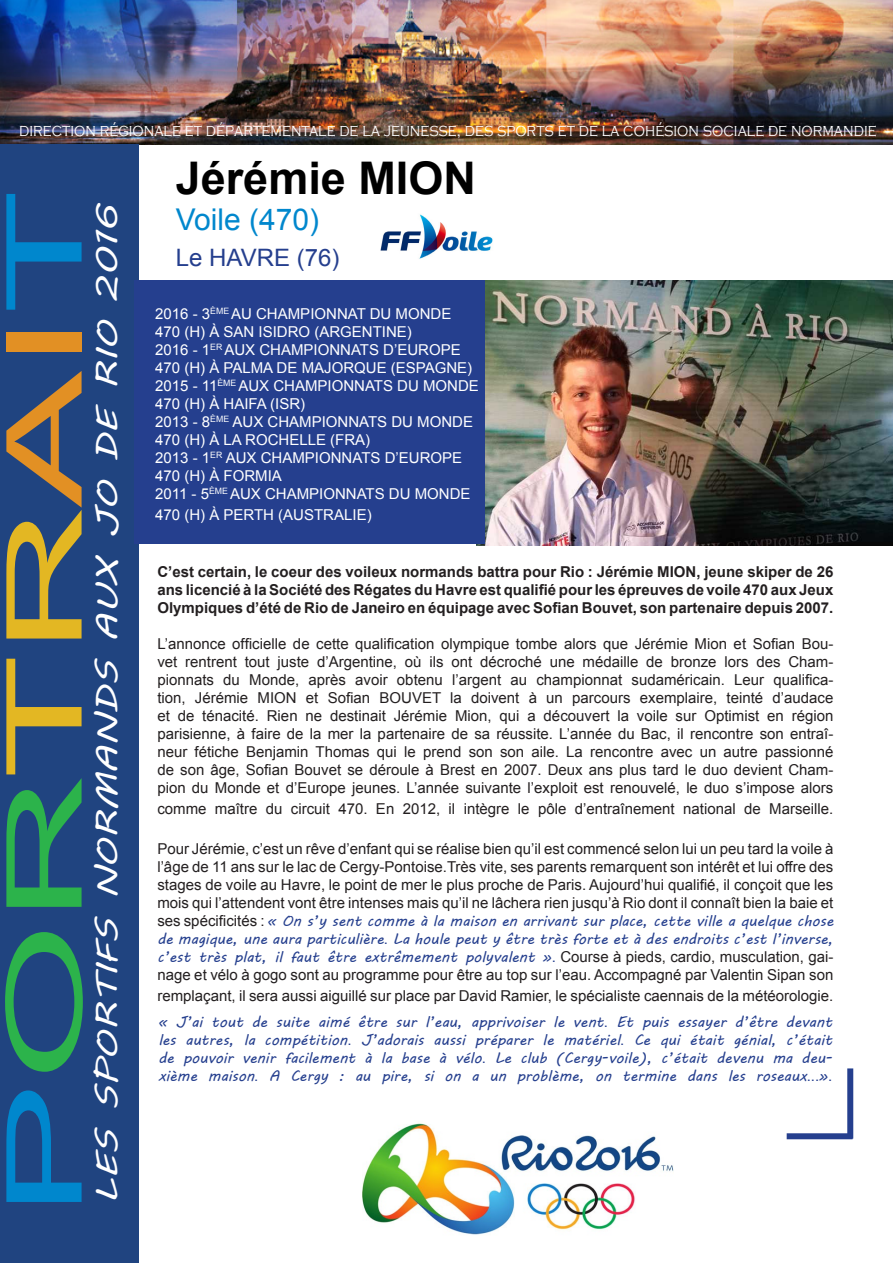
<style>
.page{position:relative;width:893px;height:1263px;background:#fff}
.page>*{position:absolute;margin:0;border:0;box-sizing:border-box;transform-origin:0 0}
.t1{font:105px "Arial";color:#0087cd;scale:1.94 1}
.t2{font:700 45px "Arial";color:#000}
.t3{font:30px "MV Boli";letter-spacing:.09em;color:#fff;scale:1.34 1}
.t4{font:30px "Arial";color:#0087cd}
.t5{font:24px "Arial";color:#253f8e}
.t6{font:300 18.3px "Copperplate Gothic";color:#fff;scale:.82 1}
.t7{font:15px/18px "Arial";color:#231f20;text-align:justify}
.t8{font:15px/18px "MV Boli";color:#253f8e;text-align:justify}
.t9{font:15px/18px "Arial";color:#fff}
.t10{font:700 15px/18px "Arial";color:#231f20;text-align:justify}
.s1{color:#2cb34b}
.s2{color:#e3b723}
.s3{color:#e29024}
.s4{font-family:"Arial";color:#231f20}
.s5{font-family:"Arial"}
</style>
<div class="page">
<img style="left:0;top:0;width:893px;height:145px">
<img style="left:362px;top:1123px;width:312px;height:112px">
<img style="left:476px;top:281px;width:417px;height:264px">
<div style="left:155px;top:281px;width:330px;height:263px;background:#253f8e"></div>
<div style="left:0;top:145px;width:138px;height:1118px;background:#204480"></div>
<div style="left:135px;top:281px;width:20px;height:263px;background:#253f8e"></div>
<div style="left:847px;top:1068px;width:6px;height:70px;background:#253f8e"></div>
<div style="left:787px;top:1133px;width:66px;height:6px;background:#253f8e"></div>
<img style="left:380px;top:214px;width:113px;height:45px">
<p class="t6" style="left:19px;top:120px;width:1047px">direction régionale et départementale de la jeunesse, des sports et de la cohésion sociale de normandie</p>
<h2 class="t2" style="left:176px;top:149px;width:302px">Jérémie MION</h2>
<h3 class="t4" style="left:176px;top:200px;width:145px">Voile (470)</h3>
<h3 class="t5" style="left:176px;top:242px;width:165px">Le HAVRE (76)</h3>
<h1 class="t1" style="left:-24px;top:1218px;width:531px;rotate:-90deg">P<span class="s1">OR</span><span class="s2">tr</span><span class="s3">Ai</span>T</h1>
<h3 class="t3" style="left:87px;top:1203px;width:748px;rotate:-90deg">LEs sportifs norma nds a ux JO de rio 2016</h3>
<p class="t9" style="left:155px;top:305px;width:123px">2016 - 3<sup>ème</sup> au Championnat</p>
<p class="t9" style="left:370px;top:305px;width:38px">du monde</p>
<p class="t9" style="left:155px;top:323px;width:118px">470 (H) à San Isidro</p>
<p class="t9" style="left:314px;top:323px;width:48px">(ARGentine</p>
<p class="t9" style="left:407px;top:323px;width:6px">)</p>
<p class="t9" style="left:155px;top:341px;width:126px">2016 - 1<sup>er</sup> aux Championnats</p>
<p class="t9" style="left:383px;top:341px;width:36px">d’Europe</p>
<p class="t9" style="left:155px;top:359px;width:89px">470 (H) à Palma</p>
<p class="t9" style="left:277px;top:359px;width:49px">de Major</p>
<p class="t9" style="left:354px;top:359px;width:82px">que (ESPagne</p>
<p class="t9" style="left:467px;top:359px;width:6px">)</p>
<p class="t9" style="left:155px;top:377px;width:140px">2015 - 11<sup>ème</sup> aux Championnats</p>
<p class="t9" style="left:397px;top:377px;width:38px">du monde</p>
<p class="t9" style="left:155px;top:395px;width:152px">470 (H) à Hai fa (ISR)<br>2013 - 8<sup>ème</sup> aux Championnats</p>
<p class="t9" style="left:391px;top:413px;width:38px">du monde</p>
<p class="t9" style="left:155px;top:431px;width:112px">470 (H) à La Rochelle</p>
<p class="t9" style="left:330px;top:431px;width:41px">(FRA)</p>
<p class="t9" style="left:155px;top:449px;width:128px">2013 - 1<sup>er</sup> aux Championnats</p>
<p class="t9" style="left:385px;top:449px;width:36px">d’Europe</p>
<p class="t9" style="left:155px;top:467px;width:132px">470 (H) à Formia<br>2011 - 5<sup>ème</sup> aux Championnats</p>
<p class="t9" style="left:389px;top:485px;width:38px">du monde</p>
<p class="t9" style="left:155px;top:506px;width:89px">470 (H) à Perth</p>
<p class="t9" style="left:278px;top:506px;width:46px">(AUStralie</p>
<p class="t9" style="left:367px;top:506px;width:6px">)</p>
<p class="t10" style="left:157px;top:563px;width:678px">C’est certain, le coeur des voileux normands battra pour Rio : Jérémie MION, jeune skiper de 26 ans licencié à la Société des Régates du Havre est qualifié pour les épreuves de voile 470 aux Jeux Olympiques d’été de Rio de Janeiro en équipage avec Sofian Bouvet, son partenaire depuis 2007.</p>
<p class="t7" style="left:157px;top:634px;width:678px">L’annonce officielle de cette qualification olympique tombe alors que Jérémie Mion et Sofian Bou&shy;vet rentrent tout juste d’Argentine, où ils ont décroché une médaille de bronze lors des Cham&shy;pionnats du Monde, après avoir obtenu l’argent au championnat sudaméricain. Leur qualifica&shy;tion, Jérémie MION et Sofian BOUVET la doivent à un parcours exemplaire, teinté d’audace et de ténacité. Rien ne destinait Jérémie Mion, qui a découvert la voile sur Optimist en région parisienne, à faire de la mer la partenaire de sa réussite. L’année du Bac, il rencontre son entraî&shy;neur fétiche Benjamin Thomas qui le prend son son aile. La rencontre avec un autre passionné de son âge, Sofian Bouvet se déroule à Brest en 2007. Deux ans plus tard le duo devient Cham&shy;pion du Monde et d’Europe jeunes. L’année suivante l’exploit est renouvelé, le duo s’impose alors</p>
<p class="t7" style="left:157px;top:800px;width:678px">comme maître du circuit 470. En 2012, il intègre le pôle d’entraînement national de Marseille.</p>
<p class="t7" style="left:157px;top:840px;width:678px">Pour Jérémie, c’est un rêve d’enfant qui se réalise bien qu’il est commencé selon lui un peu tard la voile à l’âge de 11 ans sur le lac de Cergy-Pontoise.Très vite, ses parents remarquent son intérêt et lui offre des stages de voile au Havre, le point de mer le plus proche de Paris. Aujourd’hui qualifié, il conçoit que les mois qui l’attendent vont être intenses mais qu’il ne lâchera rien jusqu’à Rio dont il connaît bien la baie et</p>
<p class="t8" style="left:157px;top:911px;width:678px"><span class="s4">ses spécificités :</span> « On s’y sent comme à la maison en arrivant sur place, cette ville a quelque chose de magique, une aura particulière<span class="s5">.</span> La houle peut y être très forte et à des endroits c’est l’inverse, c’est très plat, il faut être extrêmement polyvalent »<span class="s5">.</span> <span class="s4">Course à pieds, cardio, musculation, gai-</span></p>
<p class="t7" style="left:157px;top:964px;width:678px;line-height:21.6px">nage et vélo à gogo sont au programme pour être au top sur l’eau. Accompagné par Valentin Sipan son remplaçant, il sera aussi aiguillé sur place par David Ramier, le spécialiste caennais de la météorologie.</p>
<p class="t8" style="left:158px;top:1013px;width:676px">« J’ai tout de suite aimé être sur l’eau, apprivoiser le vent<span class="s5">.</span> Et puis essayer d’être devant les autres, la compétition<span class="s5">.</span> J’adorais aussi préparer le matériel<span class="s5">.</span> Ce qui était génial, c’était de pouvoir venir facilement à la base à vélo<span class="s5">.</span> Le club (Cergy-voile), c’était devenu ma deu&shy;xième maison<span class="s5">.</span> A Cergy : au pire, si on a un problème, on termine dans les roseaux<span class="s5">...</span>»<span class="s5">.</span></p>
</div>
